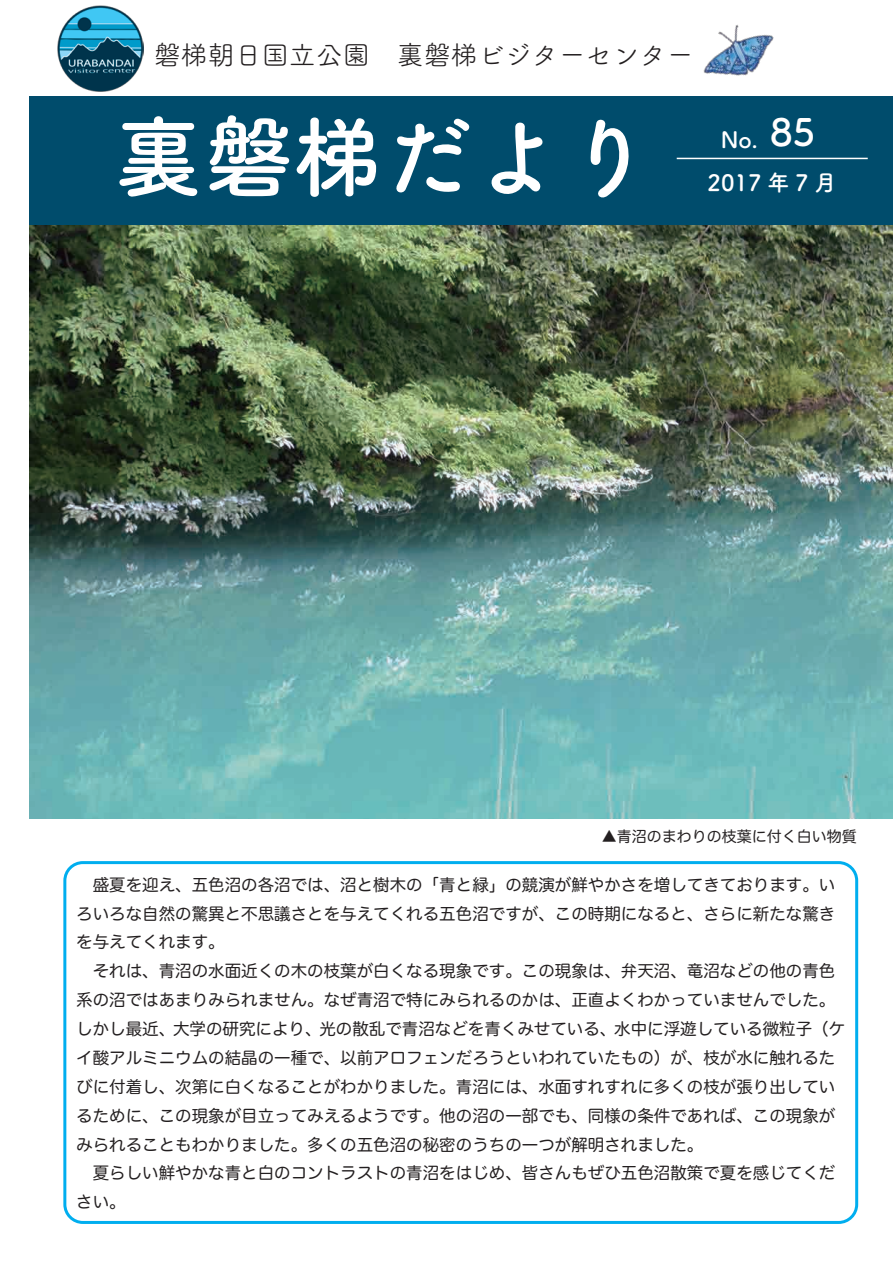
<style>
.page{position:relative;width:893px;height:1263px;background:#fff}
.page>*{position:absolute;margin:0;border:0;box-sizing:border-box;transform-origin:0 0}
.t1{font:700 90px "Tsuku A Rd Gothic";color:#fff}
.t2{font:700 37.5px "Tsuku A Rd Gothic";color:#fff}
.t3{font:27px "Tsuku A Rd Gothic";color:#231f20}
.t4{font:700 22.5px/42.9px "Tsuku A Rd Gothic";color:#fff}
.t5{font:16.5px/28.8px "Hira Maru Pro W4";color:#231f20}
.t6{font:15px "Hira Maru Pro W4";color:#231f20}
</style>
<div class="page">
<div style="left:63px;top:861px;width:795px;height:363px;border:3px solid #00aeef;border-radius:18px"></div>
<div style="left:29px;top:96px;width:864px;height:129px;background:#004c6c"></div>
<hr style="left:677px;top:158px;width:191px;height:1px;background:#fff">
<img style="left:57px;top:5px;width:87px;height:87px">
<img style="left:703px;top:24px;width:71px;height:52px">
<img style="left:29px;top:225px;width:864px;height:594px">
<h3 class="t3" style="left:154px;top:35px;width:541px">磐梯朝日国立公園　裏磐梯ビジターセンター</h3>
<h1 class="t1" style="left:113px;top:87px;width:541px">裏磐梯だより</h1>
<h1 class="t1" style="left:125px;top:118px;width:541px">裏磐梯だより</h1>
<h2 class="t2" style="left:770px;top:103px;width:46px">85</h2>
<h3 class="t4" style="left:707px;top:116px;width:131px;text-indent:13px">No.<br>2017 年 7 月</h3>
<h2 class="t2" style="left:782px;top:134px;width:46px">84</h2>
<h3 class="t4" style="left:734px;top:144px;width:38px">No.</h3>
<h3 class="t4" style="left:733px;top:147px;width:38px">No.</h3>
<p class="t6" style="left:602px;top:824px;width:256px">▲青沼のまわりの枝葉に付く白い物質</p>
<p class="t5" style="left:76px;top:869px;width:770px">　盛夏を迎え、五色沼の各沼では、沼と樹木の「青と緑」の競演が鮮やかさを増してきております。いろいろな自然の驚異と不思議さとを与えてくれる五色沼ですが、この時期になると、さらに新たな驚きを与えてくれます。<br>　それは、青沼の水面近くの木の枝葉が白くなる現象です。この現象は、弁天沼、竜沼などの他の青色系の沼ではあまりみられません。なぜ青沼で特にみられるのかは、正直よくわかっていませんでした。しかし最近、大学の研究により、光の散乱で青沼などを青くみせている、水中に浮遊している微粒子（ケイ酸アルミニウムの結晶の一種で、以前アロフェンだろうといわれていたもの）が、枝が水に触れるたびに付着し、次第に白くなることがわかりました。青沼には、水面すれすれに多くの枝が張り出しているために、この現象が目立ってみえるようです。他の沼の一部でも、同様の条件であれば、この現象がみられることもわかりました。多くの五色沼の秘密のうちの一つが解明されました。<br>　夏らしい鮮やかな青と白のコントラストの青沼をはじめ、皆さんもぜひ五色沼散策で夏を感じてください。</p>
</div>
